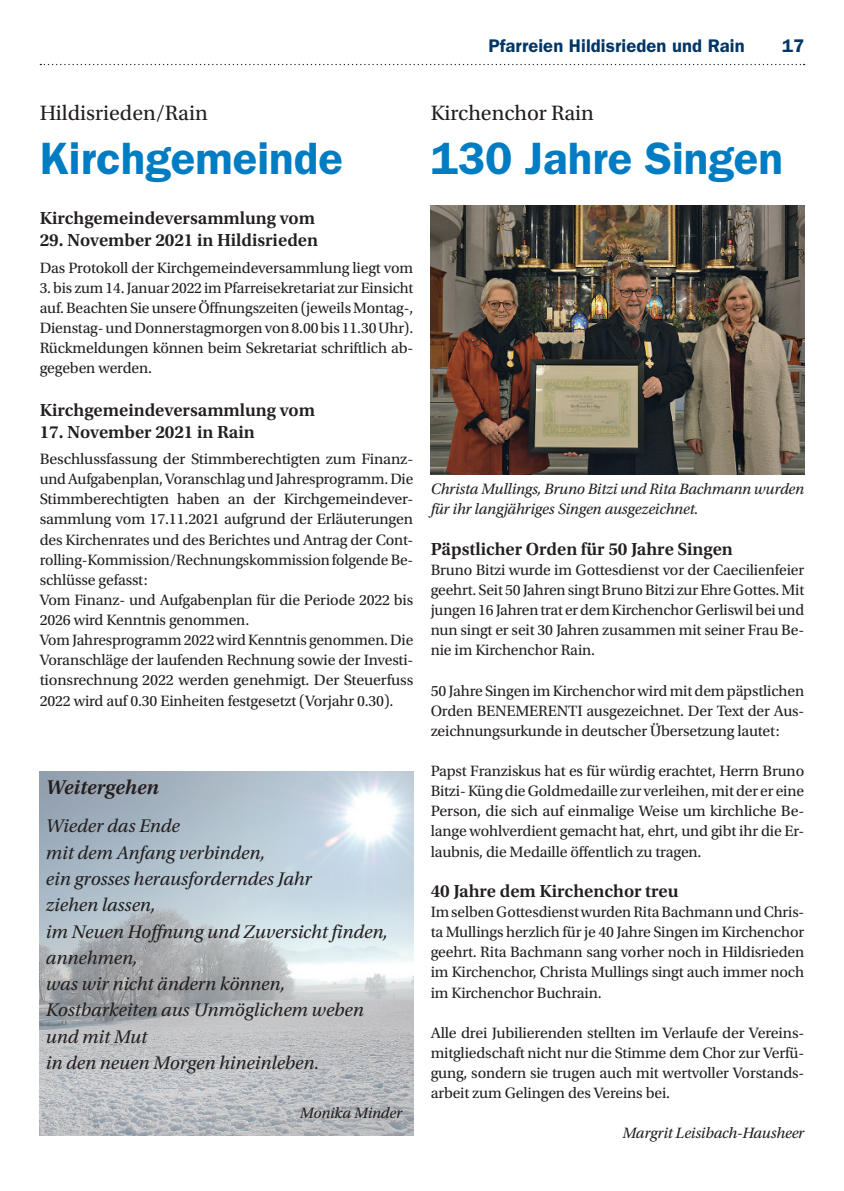
<style>
.page{position:relative;width:844px;height:1191px;background:#fff}
.page>*{position:absolute;margin:0;border:0;box-sizing:border-box;transform-origin:0 0}
.t1{font:600 45.5px "ITC Franklin Gothic Std";color:#007cc2}
.t2{font:21.88px "Utopia Std";color:#231f20}
.t3{font:italic 600 21px "Utopia Std";color:#231f20}
.t4{font:italic 19.25px/26.2px "Utopia Std";color:#231f20}
.t5{font:600 18.38px "Utopia Std";color:#231f20}
.t6{font:600 18.38px "ITC Franklin Gothic Std";letter-spacing:.005em;color:#003667}
.t7{font:15.75px/20.1px "Utopia Std";letter-spacing:-.01em;color:#231f20;text-align:justify}
.t8{font:italic 15.75px/20.1px "Utopia Std";letter-spacing:-.01em;color:#231f20}
</style>
<div class="page">
<svg style="left:40px;top:64px;width:764px;height:1px"></svg>
<img style="left:40px;top:771px;width:373px;height:364px">
<img style="left:430px;top:206px;width:374px;height:268px">
<p class="t6" style="left:488px;top:35px;width:258px">Pfarreien Hildisrieden und Rain</p>
<p class="t6" style="left:781px;top:35px;width:24px">17</p>
<h2 class="t2" style="left:40px;top:101px;width:170px">Hildisrieden/Rain</h2>
<h1 class="t1" style="left:40px;top:132px;width:305px">Kirchgemeinde</h1>
<p class="t5" style="left:40px;top:208px;width:277px">Kirchgemeindeversammlung vom</p>
<p class="t5" style="left:40px;top:230px;width:280px">29. November 2021 in Hildisrieden</p>
<p class="t7" style="left:40px;top:258px;width:375px">Das Protokoll der Kirchgemeindeversammlung liegt vom</p>
<p class="t7" style="left:40px;top:278px;width:375px">3. bis zum 14. Januar 2022 im Pfarreisekretariat zur Einsicht auf. Beachten Sie unsere Öffnungszeiten (jeweils Montag-, Dienstag- und Donnerstagmorgen von 8.00 bis 11.30 Uhr).<br>Rückmeldungen können beim Sekretariat schriftlich ab&shy;gegeben werden.</p>
<p class="t5" style="left:40px;top:399px;width:277px">Kirchgemeindeversammlung vom</p>
<p class="t5" style="left:40px;top:421px;width:216px">17. November 2021 in Rain</p>
<p class="t7" style="left:40px;top:449px;width:375px;text-align:left">Beschlussfassung der Stimmberechtigten zum Finanz&shy;und Aufgabenplan, Voranschlag und Jahresprogramm. Die Stimmberechtigten haben an der Kirchgemeindever&shy;sammlung vom 17.11.2021 aufgrund der Erläuterungen des Kirchenrates und des Berichtes und Antrag der Cont&shy;rolling-Kommission/Rechnungskommission folgende Be&shy;schlüsse gefasst:<br>Vom Finanz- und Aufgabenplan für die Periode 2022 bis 2026 wird Kenntnis genommen.<br>Vom Jahresprogramm 2022 wird Kenntnis genommen. Die Voranschläge der laufenden Rechnung sowie der Investi&shy;tionsrechnung 2022 werden genehmigt. Der Steuerfuss 2022 wird auf 0.30 Einheiten festgesetzt (Vorjahr 0.30).</p>
<h3 class="t3" style="left:46px;top:775px;width:115px">Weitergehen</h3>
<p class="t4" style="left:46px;top:813px;width:343px">Wieder das Ende<br>mit dem Anfang verbinden,<br>ein grosses herausforderndes Jahr<br>ziehen lassen,<br>im Neuen Hoffnung und Zuversicht finden, annehmen,<br>was wir nicht ändern können,<br>Kostbarkeiten aus Unmöglichem weben und mit Mut<br>in den neuen Morgen hineinleben.</p>
<p class="t8" style="left:300px;top:1103px;width:104px">Monika Minder</p>
<h2 class="t2" style="left:430px;top:101px;width:165px">Kirchenchor Rain</h2>
<h1 class="t1" style="left:430px;top:132px;width:354px">130 Jahre Singen</h1>
<p class="t8" style="left:430px;top:479px;width:375px">Christa Mullings, Bruno Bitzi und Rita Bachmann wurden für ihr langjähriges Singen ausgezeichnet.</p>
<p class="t5" style="left:430px;top:538px;width:304px">Päpstlicher Orden für 50 Jahre Singen</p>
<p class="t7" style="left:430px;top:560px;width:375px">Bruno Bitzi wurde im Gottesdienst vor der Caecilienfeier geehrt. Seit 50 Jahren singt Bruno Bitzi zur Ehre Gottes. Mit jungen 16 Jahren trat er dem Kirchenchor Gerliswil bei und nun singt er seit 30 Jahren zusammen mit seiner Frau Be&shy;nie im Kirchenchor Rain.</p>
<p class="t7" style="left:430px;top:680px;width:375px">50 Jahre Singen im Kirchenchor wird mit dem päpstlichen Orden BENEMERENTI ausgezeichnet. Der Text der Aus&shy;zeichnungsurkunde in deutscher Übersetzung lautet:</p>
<p class="t7" style="left:430px;top:761px;width:375px">Papst Franziskus hat es für würdig erachtet, Herrn Bruno Bitzi- Küng die Goldmedaille zur verleihen, mit der er eine Person, die sich auf einmalige Weise um kirchliche Be&shy;lange wohlverdient gemacht hat, ehrt, und gibt ihr die Er&shy;laubnis, die Medaille öffentlich zu tragen.</p>
<p class="t5" style="left:430px;top:880px;width:249px">40 Jahre dem Kirchenchor treu</p>
<p class="t7" style="left:430px;top:902px;width:375px">Im selben Gottesdienst wurden Rita Bachmann und Chris&shy;ta Mullings herzlich für je 40 Jahre Singen im Kirchenchor geehrt. Rita Bachmann sang vorher noch in Hildisrieden im Kirchenchor, Christa Mullings singt auch immer noch im Kirchenchor Buchrain.</p>
<p class="t7" style="left:430px;top:1022px;width:375px">Alle drei Jubilierenden stellten im Verlaufe der Vereins&shy;mitgliedschaft nicht nur die Stimme dem Chor zur Verfü&shy;gung, sondern sie trugen auch mit wertvoller Vorstands&shy;arbeit zum Gelingen des Vereins bei.</p>
<p class="t8" style="left:622px;top:1123px;width:183px">Margrit Leisibach-Hausheer</p>
</div>
